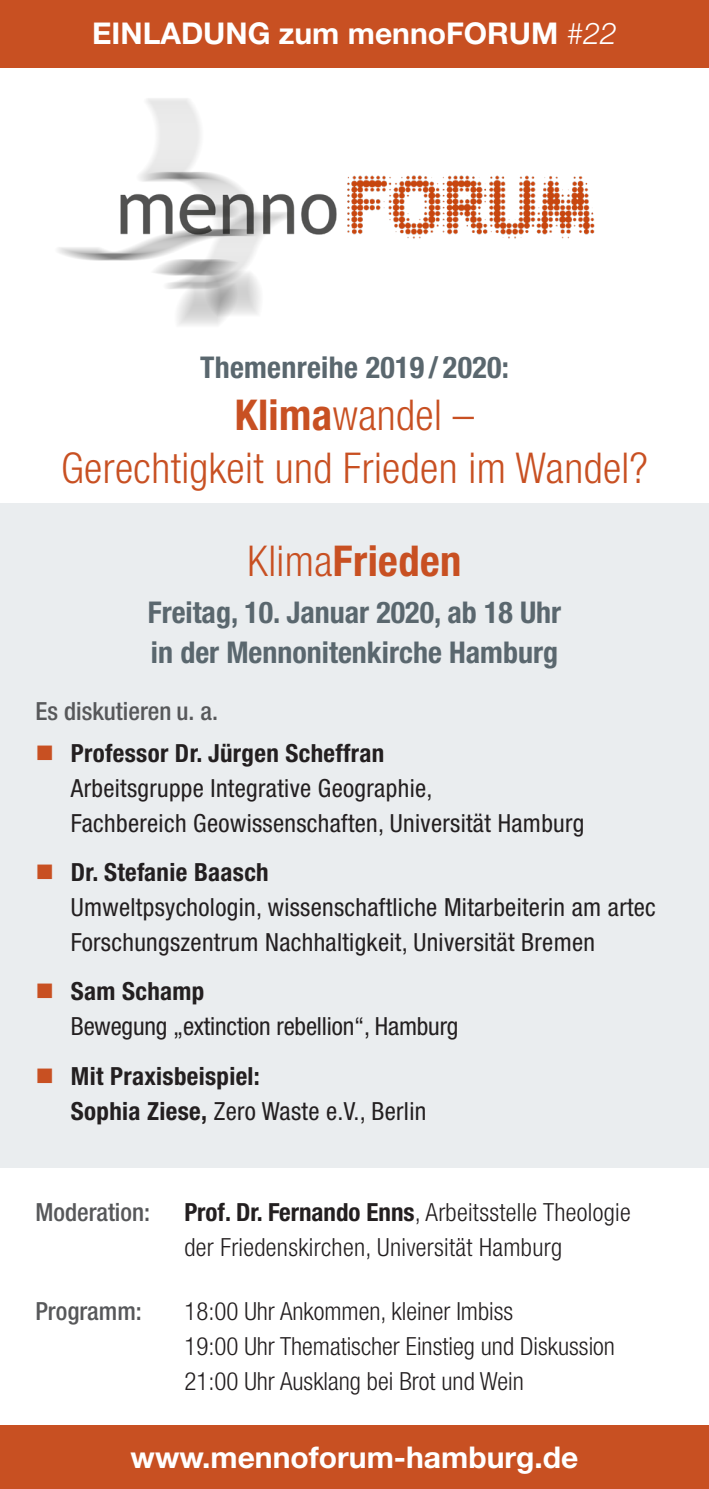
<style>
.page{position:relative;width:709px;height:1489px;background:#fff}
.page>*{position:absolute;margin:0;border:0;box-sizing:border-box;transform-origin:0 0}
.t1{font:300 condensed 42.5px/52.5px "Helvetica Neue LT Std";letter-spacing:.01em;color:#c85022;text-align:center}
.t2{font:700 condensed 42.5px "Helvetica Neue LT Std";letter-spacing:.01em;color:#c85022}
.t3{font:700 condensed 30px/40px "Helvetica Neue LT Std";color:#5a676e}
.t4{font:700 30px "Helvetica Neue LT Std";color:#fff}
.t5{font:condensed 25px/35px "Helvetica Neue LT Std";letter-spacing:.015em;color:#231f20}
.t6{font:300 condensed 25px/35px "Helvetica Neue LT Std";color:#231f20}
.t7{font:700 condensed 25px/35px "Helvetica Neue LT Std";letter-spacing:.015em;color:#231f20}
.t8{font:condensed 25px/35px "Helvetica Neue LT Std";letter-spacing:-.005em;color:#231f20}
.t9{font:500 condensed 25px "Helvetica Neue LT Std";color:#57585a}
.s1{font-weight:300;font-style:italic}
.s2{font-weight:700}
.s3{font-weight:300}
.s4{color:#c85022}
.s5{font-weight:400}
</style>
<div class="page">
<div style="left:0;top:503px;width:709px;height:665px;background:#eaedef"></div>
<div style="left:0;top:1424px;width:709px;height:64px;background:#c85022"></div>
<div style="left:0;top:0;width:709px;height:67px;background:#c85022"></div>
<img style="left:58px;top:98px;width:537px;height:227px">
<p class="t4" style="left:92px;top:15px;width:526px">EINLADUNG zum mennoFORUM <span class="s1">#22</span></p>
<p class="t3" style="left:200px;top:347px;width:310px">Themenreihe 2019 / 2020:</p>
<p class="t1" style="left:61px;top:388px;width:588px"><span class="s2">Klima</span>wandel –<br>Gerechtigkeit und Frieden im Wandel?</p>
<p class="t2" style="left:247px;top:535px;width:215px"><span class="s3">Klima</span>Frieden</p>
<p class="t3" style="left:148px;top:592px;width:415px">Freitag, 10. Januar 2020, ab 18 Uhr in der Mennonitenkirche Hamburg</p>
<p class="t9" style="left:35px;top:696px;width:184px">Es diskutieren u. a.</p>
<p class="t5" style="left:71px;top:735px;width:515px;text-indent:-35px"><span class="s4">■</span> <span class="s2">Professor Dr. Jürgen Scheffran<br></span>Arbeitsgruppe Integrative Geographie,<br>Fachbereich Geowissenschaften, Universität Hamburg</p>
<p class="t5" style="left:71px;top:854px;width:586px;text-indent:-35px"><span class="s4">■</span> <span class="s2">Dr. Stefanie Baasch<br></span>Umweltpsychologin, wissenschaftliche Mitarbeiterin am artec<br>Forschungszentrum Nachhaltigkeit, Universität Bremen</p>
<p class="t8" style="left:71px;top:973px;width:389px;text-indent:-35px"><span class="s4">■</span> <span class="s2">Sam Schamp<br></span>Bewegung „extinction rebellion“, Hamburg</p>
<p class="t7" style="left:71px;top:1057px;width:357px;text-indent:-35px"><span class="s4">■</span> Mit Praxisbeispiel:<br>Sophia Ziese, <span class="s5">Zero Waste e.V., Berlin</span></p>
<p class="t9" style="left:35px;top:1197px;width:116px">Moderation:</p>
<p class="t6" style="left:184px;top:1194px;width:448px"><span class="s2">Prof. Dr. Fernando Enns</span>, Arbeitsstelle Theologie der Friedenskirchen, Universität Hamburg</p>
<p class="t9" style="left:35px;top:1295px;width:108px">Programm:</p>
<p class="t6" style="left:184px;top:1293px;width:432px">18:00 Uhr Ankommen, kleiner Imbiss<br>19:00 Uhr Thematischer Einstieg und Diskussion<br>21:00 Uhr Ausklang bei Brot und Wein</p>
<p class="t4" style="left:131px;top:1438px;width:449px">www.mennoforum-hamburg.de</p>
</div>
